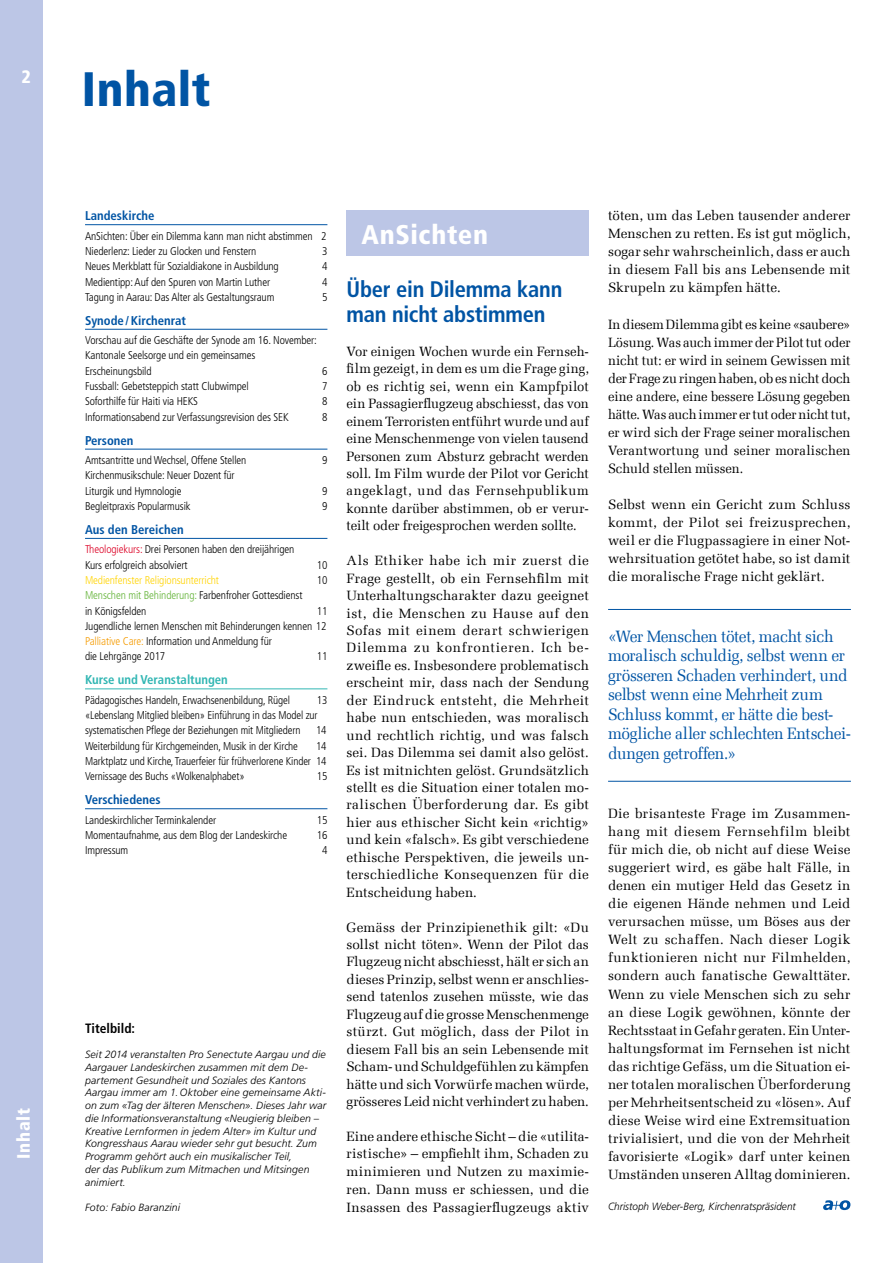
<style>
.page{position:relative;width:893px;height:1263px;background:#fff}
.page>*{position:absolute;margin:0;border:0;box-sizing:border-box;transform-origin:0 0}
.t1{font:900 condensed 48.3px "Frutiger";letter-spacing:.01em;color:#0054a4}
.t2{font:900 condensed 27px "Frutiger";letter-spacing:.025em;color:#fff}
.t3{font:700 condensed 22.5px/25.5px "Frutiger";letter-spacing:-.01em;color:#0054a4}
.t4{font:900 condensed 18px "Frutiger";letter-spacing:.04em;color:#fff}
.t5{font:16.5px/19.5px "Melior Com";letter-spacing:-.025em;color:#0054a4;scale:.95 1}
.t6{font:13.5px/17.4px "Melior Com";letter-spacing:.005em;color:#000;text-align:justify}
.t7{font:13.5px/18px "Melior Com";letter-spacing:.005em;color:#000;text-align:justify;scale:.96 1}
.t8{font:700 condensed 13.5px "Frutiger";color:#000}
.t9{font:700 condensed 12.75px "Frutiger";color:#0054a4}
.t10{font:700 condensed 12.75px "Frutiger";color:#31b6b3}
.t11{font:300 condensed 11.25px/15.3px "Frutiger";letter-spacing:-.01em;color:#000}
.t12{font:300 condensed 11.25px "Frutiger";letter-spacing:-.01em;color:#ffd400}
.t13{font:italic 300 10.5px/12.8px "Frutiger";letter-spacing:.01em;color:#000}
.t14{font:italic 300 10.5px "Frutiger";letter-spacing:.01em;color:#000;scale:.95 1}
.s1{color:#dc0125}
.s2{color:#63b338}
.s3{color:#f59b00}
</style>
<div class="page">
<div style="left:0;top:0;width:43px;height:1263px;background:#bcc6e6"></div>
<hr style="left:85px;top:224px;width:242px;height:1px;background:#0054a4">
<hr style="left:85px;top:329px;width:242px;height:1px;background:#0054a4">
<hr style="left:85px;top:449px;width:242px;height:1px;background:#0054a4">
<hr style="left:85px;top:538px;width:242px;height:1px;background:#0054a4">
<hr style="left:85px;top:688px;width:242px;height:1px;background:#31b6b3">
<hr style="left:85px;top:808px;width:242px;height:1px;background:#0054a4">
<div style="left:347px;top:210px;width:242px;height:46px;background:#bcc6e6"></div>
<svg style="left:823px;top:1200px;width:27px;height:10px"></svg>
<hr style="left:608px;top:609px;width:243px;height:1px;background:#0054a4">
<hr style="left:608px;top:781px;width:243px;height:1px;background:#0054a4">
<h3 class="t4" style="left:22px;top:66px;width:11px">2</h3>
<h3 class="t4" style="left:13px;top:1159px;width:52px;rotate:-90deg">Inhalt</h3>
<h1 class="t1" style="left:82px;top:60px;width:130px">Inhalt</h1>
<p class="t9" style="left:85px;top:208px;width:71px">Landeskirche</p>
<p class="t11" style="left:85px;top:228px;width:243px">AnSichten: Über ein Dilemma kann man nicht abstimmen 2<br>Niederlenz: Lieder zu Glocken und Fenstern</p>
<p class="t11" style="left:322px;top:244px;width:7px">3</p>
<p class="t11" style="left:85px;top:259px;width:195px">Neues Merkblatt für Sozialdiakone in Ausbildung</p>
<p class="t11" style="left:322px;top:259px;width:7px">4</p>
<p class="t11" style="left:85px;top:274px;width:187px">Medientipp: Auf den Spuren von Martin Luther</p>
<p class="t11" style="left:322px;top:274px;width:7px">4</p>
<p class="t11" style="left:85px;top:289px;width:191px">Tagung in Aarau: Das Alter als Gestaltungsraum</p>
<p class="t11" style="left:322px;top:289px;width:7px">5</p>
<p class="t9" style="left:85px;top:313px;width:102px">Synode/Kirchenrat</p>
<p class="t11" style="left:85px;top:333px;width:233px">Vorschau auf die Geschäfte der Synode am 16. November:<br>Kantonale Seelsorge und ein gemeinsames<br>Erscheinungsbild</p>
<p class="t11" style="left:322px;top:363px;width:7px">6</p>
<p class="t11" style="left:85px;top:379px;width:165px">Fussball: Gebetsteppich statt Clubwimpel</p>
<p class="t11" style="left:322px;top:379px;width:7px">7</p>
<p class="t11" style="left:85px;top:394px;width:115px">Soforthilfe für Haiti via HEKS</p>
<p class="t11" style="left:322px;top:394px;width:7px">8</p>
<p class="t11" style="left:85px;top:409px;width:205px">Informationsabend zur Verfassungsrevision des SEK</p>
<p class="t11" style="left:322px;top:409px;width:7px">8</p>
<p class="t9" style="left:85px;top:432px;width:50px">Personen</p>
<p class="t11" style="left:85px;top:453px;width:163px">Amtsantritte und Wechsel, Offene Stellen</p>
<p class="t11" style="left:322px;top:453px;width:7px">9</p>
<p class="t11" style="left:85px;top:468px;width:151px">Kirchenmusikschule: Neuer Dozent für<br>Liturgik und Hymnologie</p>
<p class="t11" style="left:322px;top:483px;width:7px">9</p>
<p class="t11" style="left:85px;top:499px;width:107px">Begleitpraxis Popularmusik</p>
<p class="t11" style="left:322px;top:499px;width:7px">9</p>
<p class="t9" style="left:85px;top:522px;width:100px">Aus den Bereichen</p>
<p class="t11" style="left:85px;top:542px;width:211px"><span class="s1">Theologiekurs:</span> Drei Personen haben den dreijährigen<br>Kurs erfolgreich absolviert</p>
<p class="t11" style="left:317px;top:557px;width:12px">10</p>
<p class="t12" style="left:85px;top:574px;width:135px">Medienfenster Religionsunterricht</p>
<p class="t11" style="left:317px;top:572px;width:12px">10</p>
<p class="t11" style="left:85px;top:588px;width:219px"><span class="s2">Menschen mit Behinderung:</span> Farbenfroher Gottesdienst in Königsfelden</p>
<p class="t11" style="left:85px;top:603px;width:244px;text-indent:232px">11<br>Jugendliche lernen Menschen mit Behinderungen kennen 12<br><span class="s3">Palliative Care:</span> Information und Anmeldung für<br>die Lehrgänge 2017</p>
<p class="t11" style="left:317px;top:649px;width:12px">11</p>
<p class="t10" style="left:85px;top:672px;width:144px">Kurse und Veranstaltungen</p>
<p class="t11" style="left:85px;top:692px;width:206px">Pädagogisches Handeln, Erwachsenenbildung, Rügel</p>
<p class="t11" style="left:85px;top:692px;width:244px;text-indent:232px">13 «Lebenslang Mitglied bleiben» Einführung in das Model zur systematischen Pflege der Beziehungen mit Mitgliedern</p>
<p class="t11" style="left:316px;top:723px;width:12px">14</p>
<p class="t11" style="left:85px;top:738px;width:214px">Weiterbildung für Kirchgemeinden, Musik in der Kirche</p>
<p class="t11" style="left:85px;top:738px;width:243px;text-align:justify;text-indent:231px">14<br>Marktplatz und Kirche, Trauerfeier für frühverlorene Kinder 14<br>Vernissage des Buchs «Wolkenalphabet»</p>
<p class="t11" style="left:317px;top:769px;width:12px">15</p>
<p class="t9" style="left:85px;top:792px;width:77px">Verschiedenes</p>
<p class="t11" style="left:85px;top:812px;width:133px">Landeskirchlicher Terminkalender</p>
<p class="t11" style="left:317px;top:812px;width:12px">15</p>
<p class="t11" style="left:85px;top:827px;width:204px">Momentaufnahme, aus dem Blog der Landeskirche</p>
<p class="t11" style="left:317px;top:827px;width:12px">16</p>
<p class="t11" style="left:85px;top:843px;width:45px">Impressum</p>
<p class="t11" style="left:322px;top:843px;width:7px">4</p>
<p class="t8" style="left:85px;top:1020px;width:52px">Titelbild:</p>
<p class="t13" style="left:85px;top:1048px;width:243px">Seit 2014 veranstalten Pro Senectute Aargau und die Aargauer Landeskirchen zusammen mit dem De&shy;partement Gesundheit und Soziales des Kantons Aargau immer am 1.Oktober eine gemeinsame Akti&shy;on zum «Tag der älteren Menschen». Dieses Jahr war die Informationsveranstaltung «Neugierig bleiben – Kreative Lernformen in jedem Alter» im Kultur und Kongresshaus Aarau wieder sehr gut besucht. Zum Programm gehört auch ein musikalischer Teil,<br>der das Publikum zum Mitmachen und Mitsingen animiert.</p>
<p class="t13" style="left:85px;top:1201px;width:96px">Foto: Fabio Baranzini</p>
<h2 class="t2" style="left:361px;top:218px;width:128px">AnSichten</h2>
<h3 class="t3" style="left:347px;top:276px;width:217px">Über ein Dilemma kann man nicht abstimmen</h3>
<p class="t6" style="left:347px;top:343px;width:244px">Vor einigen Wochen wurde ein Fernseh&shy;film gezeigt, in dem es um die Frage ging, ob es richtig sei, wenn ein Kampfpilot ein Passagierflugzeug abschiesst, das von einem Terroristen entführt wurde und auf eine Menschenmenge von vielen tausend Personen zum Absturz gebracht werden soll. Im Film wurde der Pilot vor Gericht angeklagt, und das Fernsehpublikum konnte darüber abstimmen, ob er verur&shy;teilt oder freigesprochen werden sollte.</p>
<p class="t6" style="left:347px;top:552px;width:244px">Als Ethiker habe ich mir zuerst die Frage gestellt, ob ein Fernsehfilm mit Unterhaltungscharakter dazu geeignet ist, die Menschen zu Hause auf den Sofas mit einem derart schwierigen Dilemma zu konfrontieren. Ich be&shy;zweifle es. Insbesondere problematisch erscheint mir, dass nach der Sendung der Eindruck entsteht, die Mehrheit habe nun entschieden, was moralisch und rechtlich richtig, und was falsch sei. Das Dilemma sei damit also gelöst.<br>Es ist mitnichten gelöst. Grundsätzlich stellt es die Situation einer totalen mo&shy;ralischen Überforderung dar. Es gibt hier aus ethischer Sicht kein «richtig» und kein «falsch». Es gibt verschiedene ethische Perspektiven, die jeweils un&shy;terschiedliche Konsequenzen für die Entscheidung haben.</p>
<p class="t6" style="left:347px;top:918px;width:244px">Gemäss der Prinzipienethik gilt: «Du sollst nicht töten». Wenn der Pilot das Flugzeug nicht abschiesst, hält er sich an dieses Prinzip, selbst wenn er anschlies&shy;send tatenlos zusehen müsste, wie das Flugzeug auf die grosse Menschenmenge stürzt. Gut möglich, dass der Pilot in diesem Fall bis an sein Lebensende mit Scham- und Schuldgefühlen zu kämpfen hätte und sich Vorwürfe machen würde, grösseres Leid nicht verhindert zu haben.</p>
<p class="t6" style="left:347px;top:1127px;width:244px">Eine andere ethische Sicht – die «utilita&shy;ristische» – empfiehlt ihm, Schaden zu minimieren und Nutzen zu maximie&shy;ren. Dann muss er schiessen, und die Insassen des Passagierflugzeugs aktiv</p>
<p class="t6" style="left:608px;top:207px;width:244px;line-height:18px">töten, um das Leben tausender anderer Menschen zu retten. Es ist gut möglich, sogar sehr wahrscheinlich, dass er auch in diesem Fall bis ans Lebensende mit Skrupeln zu kämpfen hätte.</p>
<p class="t7" style="left:608px;top:315px;width:254px">In diesem Dilemma gibt es keine «saubere» Lösung. Was auch immer der Pilot tut oder nicht tut: er wird in seinem Gewissen mit der Frage zu ringen haben, ob es nicht doch eine andere, eine bessere Lösung gegeben hätte. Was auch immer er tut oder nicht tut, er wird sich der Frage seiner moralischen Verantwortung und seiner moralischen Schuld stellen müssen.</p>
<p class="t6" style="left:608px;top:495px;width:244px;line-height:18px">Selbst wenn ein Gericht zum Schluss kommt, der Pilot sei freizusprechen, weil er die Flugpassagiere in einer Not&shy;wehrsituation getötet habe, so ist damit die moralische Frage nicht geklärt.</p>
<p class="t5" style="left:608px;top:626px;width:257px">«Wer Menschen tötet, macht sich moralisch schuldig, selbst wenn er grösseren Schaden verhindert, und selbst wenn eine Mehrheit zum<br>Schluss kommt, er hätte die best&shy;mögliche aller schlechten Entschei&shy;dungen getroffen.»</p>
<p class="t6" style="left:608px;top:804px;width:244px;line-height:18.1px">Die brisanteste Frage im Zusammen&shy;hang mit diesem Fernsehfilm bleibt für mich die, ob nicht auf diese Weise suggeriert wird, es gäbe halt Fälle, in denen ein mutiger Held das Gesetz in die eigenen Hände nehmen und Leid verursachen müsse, um Böses aus der Welt zu schaffen. Nach dieser Logik funktionieren nicht nur Filmhelden, sondern auch fanatische Gewalttäter.<br>Wenn zu viele Menschen sich zu sehr an diese Logik gewöhnen, könnte der Rechtsstaat in Gefahr geraten. Ein Unter&shy;haltungsformat im Fernsehen ist nicht das richtige Gefäss, um die Situation ei&shy;ner totalen moralischen Überforderung per Mehrheitsentscheid zu «lösen». Auf diese Weise wird eine Extremsituation trivialisiert, und die von der Mehrheit favorisierte «Logik» darf unter keinen Umständen unseren Alltag dominieren.</p>
<p class="t14" style="left:608px;top:1200px;width:199px">Christoph Weber-Berg, Kirchenratspräsident</p>
</div>
